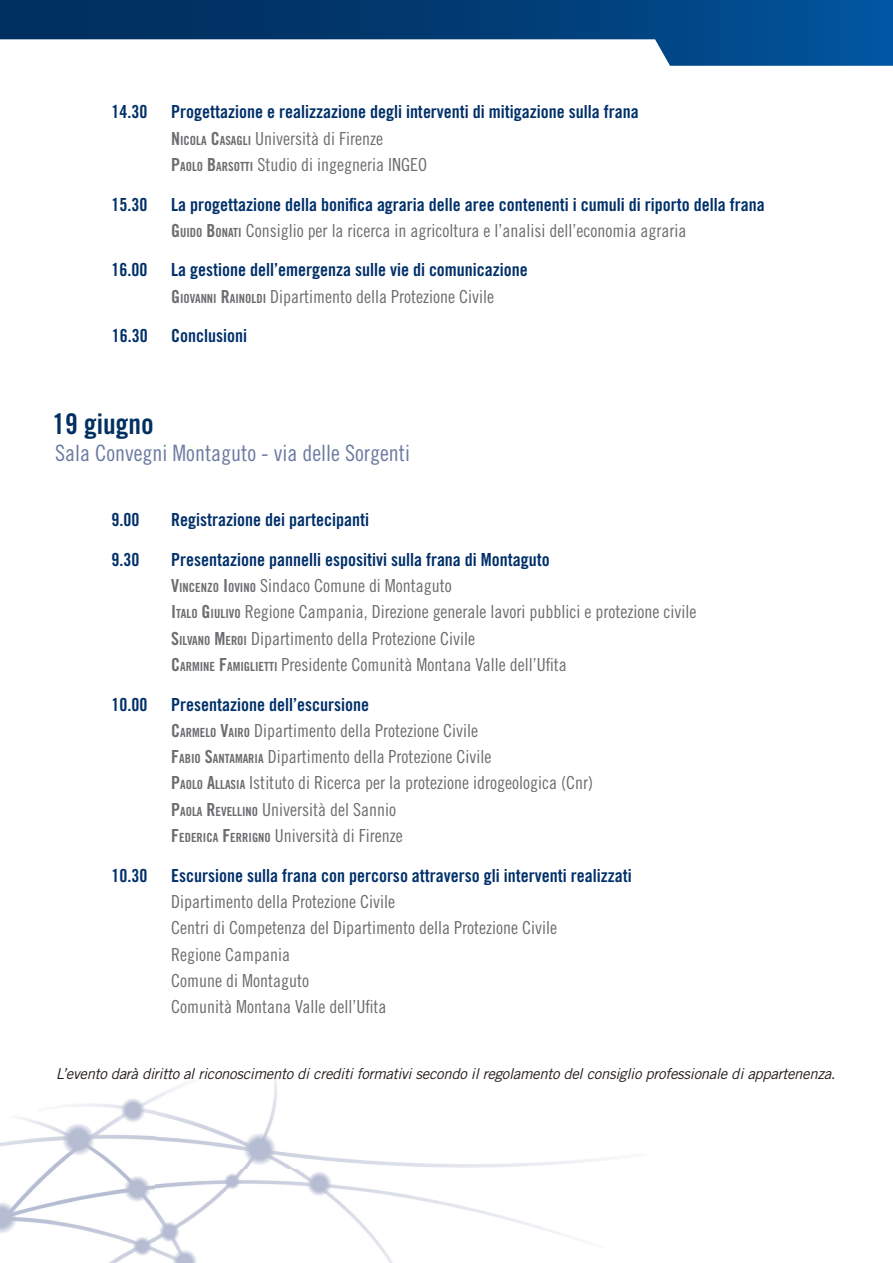
<style>
.page{position:relative;width:893px;height:1263px;background:#fff}
.page>*{position:absolute;margin:0;border:0;box-sizing:border-box;transform-origin:0 0}
.t1{font:28.5px "Trade Gothic LT Std Bd Cn 20";color:#003062}
.t2{font:22.5px "Trade Gothic LT Std Cn 18";color:#6a7aa0}
.t3{font:18px/26.2px "Trade Gothic LT Std Cn 18";color:#6c6d70}
.t4{font:18px "Trade Gothic LT Std Bd Cn 20";color:#00306a}
.t5{font:italic 15px "Trade Gothic LT Std";letter-spacing:-.02em;color:#241e1b}
.s1{font-family:"Trade Gothic LT Std Bd Cn 20"}
.s2{font-family:"Trade Gothic LT Std Bd Cn 20";font-size:12.6px}
</style>
<div class="page">
<svg style="left:0;top:0;width:893px;height:66px"></svg>
<img style="left:0;top:1076px;width:605px;height:187px">
<p class="t4" style="left:112px;top:101px;width:37px">14.30</p>
<p class="t4" style="left:171px;top:101px;width:469px">Progettazione e realizzazione degli interventi di mitigazione sulla frana</p>
<p class="t3" style="left:171px;top:125px;width:258px"><span class="s1">N</span><span class="s2">ICOLA</span> <span class="s1">C</span><span class="s2">ASAGLI</span> Università di Firenze<br><span class="s1">P</span><span class="s2">AOLO</span> <span class="s1">B</span><span class="s2">ARSOTTI</span> Studio di ingegneria INGEO</p>
<p class="t4" style="left:112px;top:193px;width:37px">15.30</p>
<p class="t4" style="left:171px;top:193px;width:595px">La progettazione della bonifica agraria delle aree contenenti i cumuli di riporto della frana</p>
<p class="t3" style="left:171px;top:217px;width:517px"><span class="s1">G</span><span class="s2">UIDO</span> <span class="s1">B</span><span class="s2">ONATI</span> Consiglio per la ricerca in agricoltura e l’analisi dell’economia agraria</p>
<p class="t4" style="left:112px;top:259px;width:37px">16.00</p>
<p class="t4" style="left:171px;top:259px;width:358px">La gestione dell’emergenza sulle vie di comunicazione</p>
<p class="t3" style="left:171px;top:283px;width:324px"><span class="s1">G</span><span class="s2">IOVANNI</span> <span class="s1">R</span><span class="s2">AINOLDI</span> Dipartimento della Protezione Civile</p>
<p class="t4" style="left:112px;top:325px;width:37px">16.30</p>
<p class="t4" style="left:171px;top:325px;width:77px">Conclusioni</p>
<h1 class="t1" style="left:53px;top:407px;width:103px">19 giugno</h1>
<p class="t2" style="left:55px;top:439px;width:356px">Sala Convegni Montaguto - via delle Sorgenti</p>
<p class="t4" style="left:112px;top:509px;width:29px">9.00</p>
<p class="t4" style="left:171px;top:509px;width:199px">Registrazione dei partecipanti</p>
<p class="t4" style="left:112px;top:548px;width:29px">9.30</p>
<p class="t4" style="left:171px;top:548px;width:380px">Presentazione pannelli espositivi sulla frana di Montaguto</p>
<p class="t3" style="left:171px;top:572px;width:527px"><span class="s1">V</span><span class="s2">INCENZO</span> <span class="s1">I</span><span class="s2">OVINO</span> Sindaco Comune di Montaguto<br><span class="s1">I</span><span class="s2">TALO</span> <span class="s1">G</span><span class="s2">IULIVO</span> Regione Campania, Direzione generale lavori pubblici e protezione civile <span class="s1">S</span><span class="s2">ILVANO</span> <span class="s1">M</span><span class="s2">EROI</span> Dipartimento della Protezione Civile<br><span class="s1">C</span><span class="s2">ARMINE</span> <span class="s1">F</span><span class="s2">AMIGLIETTI</span> Presidente Comunità Montana Valle dell’Ufita</p>
<p class="t4" style="left:112px;top:693px;width:37px">10.00</p>
<p class="t4" style="left:171px;top:693px;width:199px">Presentazione dell’escursione</p>
<p class="t3" style="left:171px;top:717px;width:424px"><span class="s1">C</span><span class="s2">ARMELO</span> <span class="s1">V</span><span class="s2">AIRO</span> Dipartimento della Protezione Civile<br><span class="s1">F</span><span class="s2">ABIO</span> <span class="s1">S</span><span class="s2">ANTAMARIA</span> Dipartimento della Protezione Civile<br><span class="s1">P</span><span class="s2">AOLO</span> <span class="s1">A</span><span class="s2">LLASIA</span> Istituto di Ricerca per la protezione idrogeologica (Cnr)<br><span class="s1">P</span><span class="s2">AOLA</span> <span class="s1">R</span><span class="s2">EVELLINO</span> Università del Sannio<br><span class="s1">F</span><span class="s2">EDERICA</span> <span class="s1">F</span><span class="s2">ERRIGNO</span> Università di Firenze</p>
<p class="t4" style="left:112px;top:864px;width:37px">10.30</p>
<p class="t4" style="left:171px;top:864px;width:462px">Escursione sulla frana con percorso attraverso gli interventi realizzati</p>
<p class="t3" style="left:171px;top:888px;width:387px">Dipartimento della Protezione Civile<br>Centri di Competenza del Dipartimento della Protezione Civile Regione Campania<br>Comune di Montaguto<br>Comunità Montana Valle dell’Ufita</p>
<p class="t5" style="left:56px;top:1064px;width:781px">L’evento darà diritto al riconoscimento di crediti formativi secondo il regolamento del consiglio professionale di appartenenza.</p>
</div>
